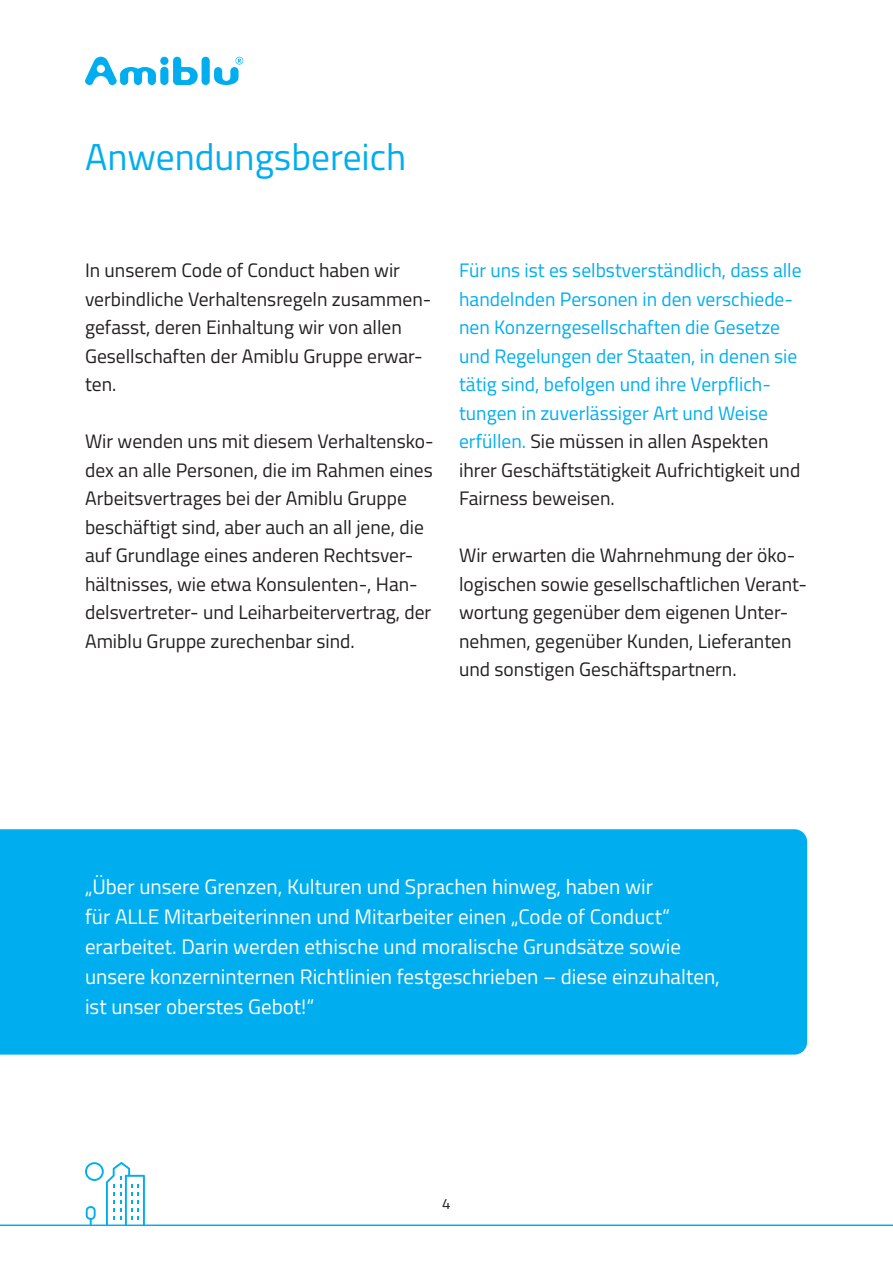
<style>
.page{position:relative;width:893px;height:1263px;background:#fff}
.page>*{position:absolute;margin:0;border:0;box-sizing:border-box;transform-origin:0 0}
.t1{font:37.5px "Titillium Web";color:#00aeef}
.t2{font:21px/30px "Titillium Web";color:#fff}
.t3{font:19.5px/28.5px "Titillium Web";color:#231f20}
.t4{font:19.5px/28.5px "Titillium Web";color:#00aeef}
.t5{font:15px "Titillium Web";color:#231f20}
.s1{color:#231f20}
</style>
<div class="page">
<div style="left:0;top:829px;width:807px;height:225px;background:#00aeef"></div>
<svg style="left:85px;top:1162px;width:60px;height:62px"></svg>
<div style="left:202px;top:57px;width:8px;height:28px;background:#00aeef;border-radius:4px"></div>
<div style="left:160px;top:57px;width:8px;height:8px;background:#00aeef;border-radius:50%"></div>
<div style="left:160px;top:67px;width:8px;height:18px;background:#00aeef;border-radius:4px"></div>
<svg style="left:173px;top:57px;width:25px;height:28px"></svg>
<svg style="left:85px;top:57px;width:71px;height:28px"></svg>
<svg style="left:214px;top:57px;width:29px;height:28px"></svg>
<hr style="left:0;top:1224px;width:893px;height:2px;background:#00aeef">
<h1 class="t1" style="left:85px;top:129px;width:323px">Anwendungsbereich</h1>
<p class="t3" style="left:85px;top:255px;width:348px">In unserem Code of Conduct haben wir verbindliche Verhaltensregeln zusammen&shy;gefasst, deren Einhaltung wir von allen Gesellschaften der Amiblu Gruppe erwar&shy;ten.</p>
<p class="t3" style="left:85px;top:426px;width:350px">Wir wenden uns mit diesem Verhaltensko&shy;dex an alle Personen, die im Rahmen eines Arbeitsvertrages bei der Amiblu Gruppe beschäftigt sind, aber auch an all jene, die auf Grundlage eines anderen Rechtsver&shy;hältnisses, wie etwa Konsulenten-, Han&shy;delsvertreter- und Leiharbeitervertrag, der Amiblu Gruppe zurechenbar sind.</p>
<p class="t4" style="left:459px;top:255px;width:344px">Für uns ist es selbstverständlich, dass alle handelnden Personen in den verschiede&shy;nen Konzerngesellschaften die Gesetze und Regelungen der Staaten, in denen sie tätig sind, befolgen und ihre Verpflich&shy;tungen in zuverlässiger Art und Weise erfüllen. <span class="s1">Sie müssen in allen Aspekten ihrer Geschäftstätigkeit Aufrichtigkeit und Fairness beweisen.</span></p>
<p class="t3" style="left:459px;top:540px;width:349px">Wir erwarten die Wahrnehmung der öko&shy;logischen sowie gesellschaftlichen Verant&shy;wortung gegenüber dem eigenen Unter&shy;nehmen, gegenüber Kunden, Lieferanten und sonstigen Geschäftspartnern.</p>
<p class="t2" style="left:85px;top:870px;width:636px">„Über unsere Grenzen, Kulturen und Sprachen hinweg, haben wir<br>für ALLE Mitarbeiterinnen und Mitarbeiter einen „Code of Conduct“ erarbeitet. Darin werden ethische und moralische Grundsätze sowie unsere konzerninternen Richtlinien festgeschrieben – diese einzuhalten, ist unser oberstes Gebot!“</p>
<p class="t5" style="left:442px;top:1192px;width:10px">4</p>
</div>
